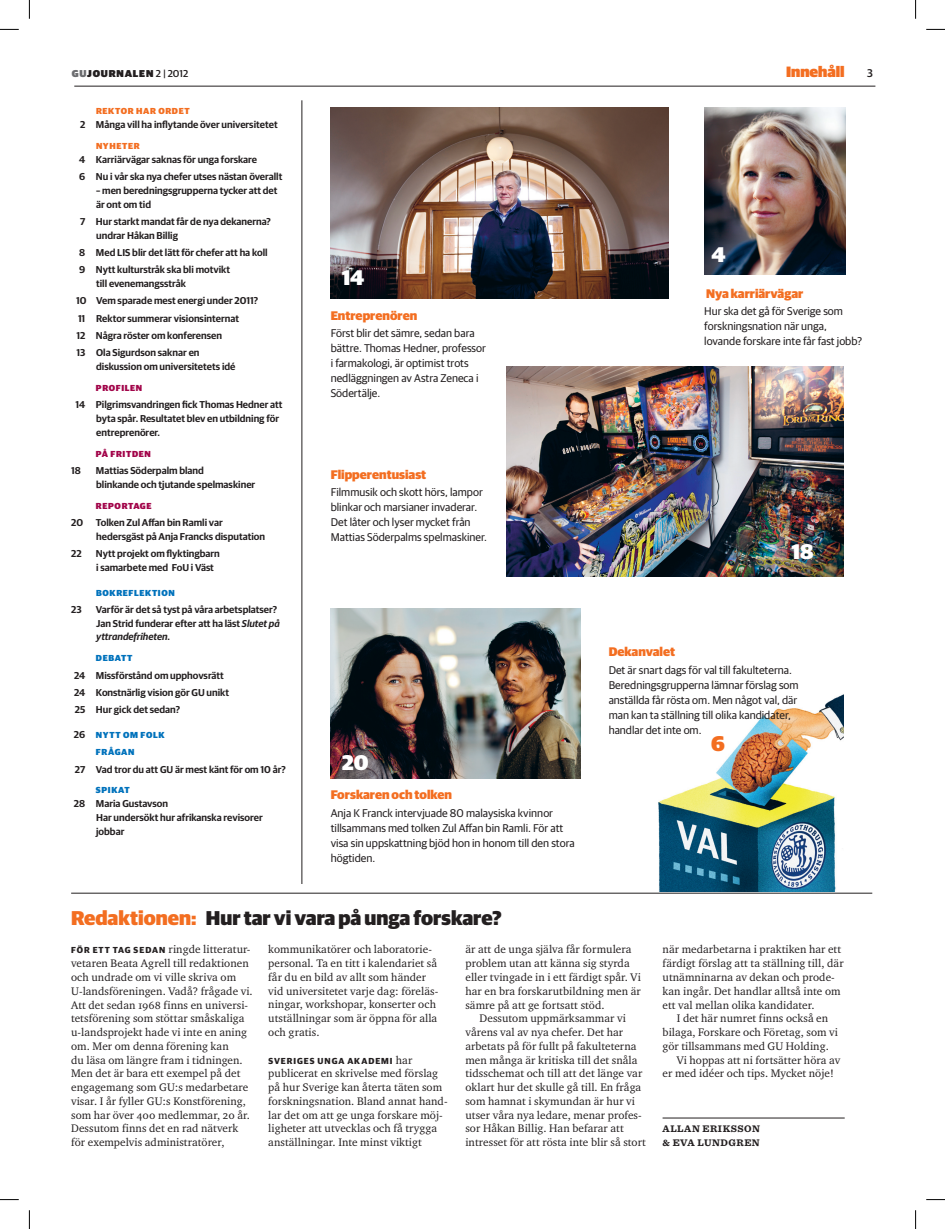
<style>
.page{position:relative;width:945px;height:1229px;background:#fff}
.page>*{position:absolute;margin:0;border:0;box-sizing:border-box;transform-origin:0 0}
.t1{font:900 21.25px "Guardian Sans";color:#fff}
.t2{font:900 21.25px "Guardian Sans";color:#f36e21}
.t3{font:900 20px "Guardian Sans";color:#231f20}
.t4{font:900 15px "Guardian Sans";color:#f36e21}
.t5{font:900 12.5px "Guardian Sans";color:#f36e21}
.t6{font:11.25px/13.8px "Charter ITC Regu OS";letter-spacing:.005em;color:#231f20}
.t7{font:11.25px/15px "Guardian Sans";color:#231f20}
.t8{font:500 11.25px "Guardian Sans";color:#231f20}
.t9{font:600 10px/13.8px "Guardian Sans";color:#231f20}
.t10{font:700 10px/13.8px "Sentinel";letter-spacing:.05em;color:#231f20}
.t11{font:500 10px "Guardian Sans";color:#231f20}
.t12{font:900 10px "Guardian Sans";color:#231f20}
.t13{font:900 8.75px/17.2px "Guardian Sans";letter-spacing:.07em;color:#0072bc}
.t14{font:900 8.75px "Guardian Sans";letter-spacing:.07em;color:#a2054a}
.t15{font:700 8.75px "Guardian Sans";letter-spacing:.11em;color:#231f20}
.t16{font:900 8.75px "Guardian Sans";letter-spacing:.07em;color:#f36e21}
.s1{color:#6c6d70}
.s2{font-weight:900}
.s3{font-style:italic}
.s4{font-weight:600;font-size:10px;color:#231f20}
.s5{color:#f36e21}
.s6{font-family:"Guardian Sans";font-weight:700;font-size:8.75px}
.s7{font-family:"Charter ITC Regu OS";font-weight:400;font-size:11.25px}
</style>
<div class="page">
<hr style="left:74px;top:86px;width:801px;height:1px;background:#231f20">
<hr style="left:301px;top:100px;width:1px;height:783px;background:#231f20">
<hr style="left:71px;top:892px;width:801px;height:1px;background:#231f20">
<hr style="left:662px;top:1117px;width:182px;height:1px;background:#231f20">
<img style="left:331px;top:107px;width:337px;height:192px">
<img style="left:331px;top:608px;width:249px;height:170px">
<img style="left:658px;top:694px;width:186px;height:196px">
<img style="left:704px;top:107px;width:142px;height:167px">
<img style="left:507px;top:366px;width:337px;height:210px">
<svg style="left:0;top:29px;width:19px;height:1px"></svg>
<svg style="left:926px;top:29px;width:19px;height:1px"></svg>
<svg style="left:29px;top:0;width:1px;height:19px"></svg>
<svg style="left:29px;top:1210px;width:1px;height:18px"></svg>
<svg style="left:915px;top:0;width:1px;height:19px"></svg>
<svg style="left:915px;top:1210px;width:1px;height:18px"></svg>
<p class="t12" style="left:72px;top:66px;width:30px"><span class="s1">GU</span>JOURNA</p>
<p class="t11" style="left:133px;top:66px;width:57px"><span class="s2">LEN</span> 2 | 2012</p>
<h3 class="t4" style="left:786px;top:60px;width:60px">Innehåll</h3>
<p class="t8" style="left:867px;top:65px;width:7px">3</p>
<p class="t16" style="left:96px;top:105px;width:93px">Rektor har ordet</p>
<p class="t9" style="left:80px;top:117px;width:199px">2 Många vill ha inflytande över universitetet</p>
<p class="t16" style="left:96px;top:139px;width:43px">nyheter</p>
<p class="t9" style="left:79px;top:150px;width:205px;line-height:17.2px">4 Karriärvägar saknas för unga forskare<br>6 Nu i vår ska nya chefer utses nästan överallt</p>
<p class="t9" style="left:96px;top:182px;width:183px">– men beredningsgrupperna tycker att det är ont om tid</p>
<p class="t9" style="left:96px;top:213px;width:176px;text-indent:-16px">7 Hur starkt mandat får de nya dekanerna? undrar Håkan Billig</p>
<p class="t9" style="left:79px;top:243px;width:190px;line-height:17.2px">8 Med LIS blir det lätt för chefer att ha koll<br>9 Nytt kulturstråk ska bli motvikt</p>
<p class="t9" style="left:76px;top:274px;width:183px;line-height:17.2px;text-indent:20px">till evenemangsstråk<br>10 Vem sparade mest energi under 2011?<br>11 Rektor summerar visionsinternat<br>12 Några röster om konferensen<br>13 Ola Sigurdson saknar en</p>
<p class="t9" style="left:96px;top:358px;width:141px">diskussion om universitetets idé</p>
<p class="t14" style="left:96px;top:381px;width:48px">profilen</p>
<p class="t9" style="left:96px;top:397px;width:188px;text-indent:-21px">14 Pilgrimsvandringen fick Thomas Hedner att byta spår. Resultatet blev en utbildning för entreprenörer.</p>
<p class="t14" style="left:96px;top:447px;width:56px">på fritden</p>
<p class="t9" style="left:71px;top:462px;width:11px">18</p>
<p class="t9" style="left:96px;top:462px;width:161px">Mattias Söderpalm bland<br>blinkande och tjutande spelmaskiner</p>
<p class="t14" style="left:96px;top:499px;width:57px">Reportage</p>
<p class="t9" style="left:71px;top:515px;width:13px">20</p>
<p class="t9" style="left:96px;top:515px;width:171px">Tolken Zul Affan bin Ramli var hedersgäst på Anja Francks disputation</p>
<p class="t9" style="left:71px;top:546px;width:12px">22</p>
<p class="t9" style="left:96px;top:546px;width:125px">Nytt projekt om flyktingbarn i samarbete med FoU i Väst</p>
<p class="t13" style="left:96px;top:583px;width:80px">bokreflektion</p>
<p class="t9" style="left:71px;top:601px;width:12px">23</p>
<p class="t9" style="left:96px;top:601px;width:185px">Varför är det så tyst på våra arbetsplatser?<br>Jan Strid funderar efter att ha läst <span class="s3">Slutet på yttrandefriheten</span>.</p>
<p class="t13" style="left:96px;top:648px;width:32px">debatt</p>
<p class="t9" style="left:74px;top:665px;width:157px;line-height:17.2px">24 Missförstånd om upphovsrätt<br>24 Konstnärlig vision gör GU unikt<br>25 Hur gick det sedan?</p>
<p class="t13" style="left:96px;top:725px;width:70px;text-indent:-22px"><span class="s4">26</span> nytt om folk frågan</p>
<p class="t9" style="left:75px;top:761px;width:212px">27 Vad tror du att GU är mest känt för om 10 år?</p>
<p class="t13" style="left:96px;top:780px;width:33px">Spikat</p>
<p class="t9" style="left:96px;top:795px;width:168px;text-indent:-22px">28 Maria Gustavson<br>Har undersökt hur afrikanska revisorer jobbar</p>
<h1 class="t1" style="left:342px;top:261px;width:24px">14</h1>
<p class="t5" style="left:331px;top:306px;width:88px">Entreprenören</p>
<p class="t7" style="left:331px;top:325px;width:157px">Först blir det sämre, sedan bara bättre. Thomas Hedner, professor i farmakologi, är optimist trots nedläggningen av Astra Zeneca i<br>Södertälje.</p>
<p class="t5" style="left:331px;top:465px;width:97px">Flipperentusiast</p>
<p class="t7" style="left:331px;top:484px;width:158px">Filmmusik och skott hörs, lampor blinkar och marsianer invaderar.<br>Det låter och lyser mycket från Mattias Söderpalms spelmaskiner.</p>
<h1 class="t1" style="left:342px;top:745px;width:28px">20</h1>
<p class="t5" style="left:331px;top:785px;width:123px">Forskaren och tolken</p>
<p class="t7" style="left:331px;top:804px;width:245px">Anja K Franck intervjuade 80 malaysiska kvinnor tillsammans med tolken Zul Affan bin Ramli. För att visa sin uppskattning bjöd hon in honom till den stora högtiden.</p>
<h2 class="t3" style="left:71px;top:902px;width:432px"><span class="s5">Redaktionen:</span> Hur tar vi vara på unga forskare?</h2>
<h1 class="t1" style="left:711px;top:238px;width:16px">4</h1>
<p class="t5" style="left:706px;top:284px;width:99px">Nya karriärvägar</p>
<p class="t7" style="left:704px;top:303px;width:159px">Hur ska det gå för Sverige som forskningsnation när unga, lovande forskare inte får fast jobb?</p>
<h1 class="t1" style="left:791px;top:535px;width:24px">18</h1>
<p class="t5" style="left:608px;top:642px;width:68px">Dekanvalet</p>
<p class="t7" style="left:608px;top:661px;width:191px">Det är snart dags för val till fakulteterna.<br>Beredningsgrupperna lämnar förslag som anställda får rösta om. Men något val, där man kan ta ställning till olika kandidater, handlar det inte om.</p>
<h1 class="t2" style="left:711px;top:727px;width:15px">6</h1>
<p class="t6" style="left:71px;top:942px;width:183px"><span class="s6">F ÖR ETT TAG SEDAN</span> ringde litteratur&shy;vetaren Beata Agrell till redaktionen och undrade om vi ville skriva om U-landsföreningen. Vadå? frågade vi.<br>Att det sedan 1968 finns en universi&shy;tetsförening som stöttar småskaliga u-landsprojekt hade vi inte en aning om. Mer om denna förening kan<br>du läsa om längre fram i tidningen.<br>Men det är bara ett exempel på det engagemang som GU:s medarbetare visar. I år fyller GU:s Konstförening, som har över 400 medlemmar, 20 år.<br>Dessutom finns det en rad nätverk för exempelvis administratörer,</p>
<p class="t6" style="left:268px;top:942px;width:171px">kommunikatörer och laboratorie&shy;personal. Ta en titt i kalendariet så får du en bild av allt som händer vid universitetet varje dag: föreläs&shy;ningar, workshopar, konserter och utställningar som är öppna för alla och gratis.</p>
<p class="t15" style="left:268px;top:1053px;width:145px">SVERIGES UNGA AKADEMI <span class="s7">har</span></p>
<p class="t6" style="left:268px;top:1066px;width:181px">publicerat en skrivelse med förslag på hur Sverige kan återta täten som forskningsnation. Bland annat hand&shy;lar det om att ge unga forskare möj&shy;ligheter att utvecklas och få trygga anställningar. Inte minst viktigt</p>
<p class="t6" style="left:465px;top:942px;width:177px">är att de unga själva får formulera problem utan att känna sig styrda eller tvingade in i ett färdigt spår. Vi har en bra forskarutbildning men är sämre på att ge fortsatt stöd.</p>
<p class="t6" style="left:465px;top:1010px;width:182px;text-indent:14px">Dessutom uppmärksammar vi vårens val av nya chefer. Det har arbetats på för fullt på fakulteterna men många är kritiska till det snåla tidsschemat och till att det länge var oklart hur det skulle gå till. En fråga som hamnat i skymundan är hur vi utser våra nya ledare, menar profes&shy;sor Håkan Billig. Han befarar att intresset för att rösta inte blir så stort</p>
<p class="t6" style="left:662px;top:942px;width:182px">när medarbetarna i praktiken har ett färdigt förslag att ta ställning till, där utnämninarna av dekan och prode&shy;kan ingår. Det handlar alltså inte om ett val mellan olika kandidater.</p>
<p class="t6" style="left:676px;top:1011px;width:153px">I det här numret finns också en</p>
<p class="t6" style="left:662px;top:1024px;width:177px">bilaga, Forskare och Företag, som vi</p>
<p class="t6" style="left:662px;top:1038px;width:168px">gör tillsammans med GU Holding.</p>
<p class="t6" style="left:676px;top:1052px;width:165px">Vi hoppas att ni fortsätter höra av</p>
<p class="t6" style="left:662px;top:1065px;width:173px">er med idéer och tips. Mycket nöje!</p>
<p class="t10" style="left:662px;top:1121px;width:99px">ALLAN ERIKSSON &amp; EVA LUNDGRE N</p>
</div>
